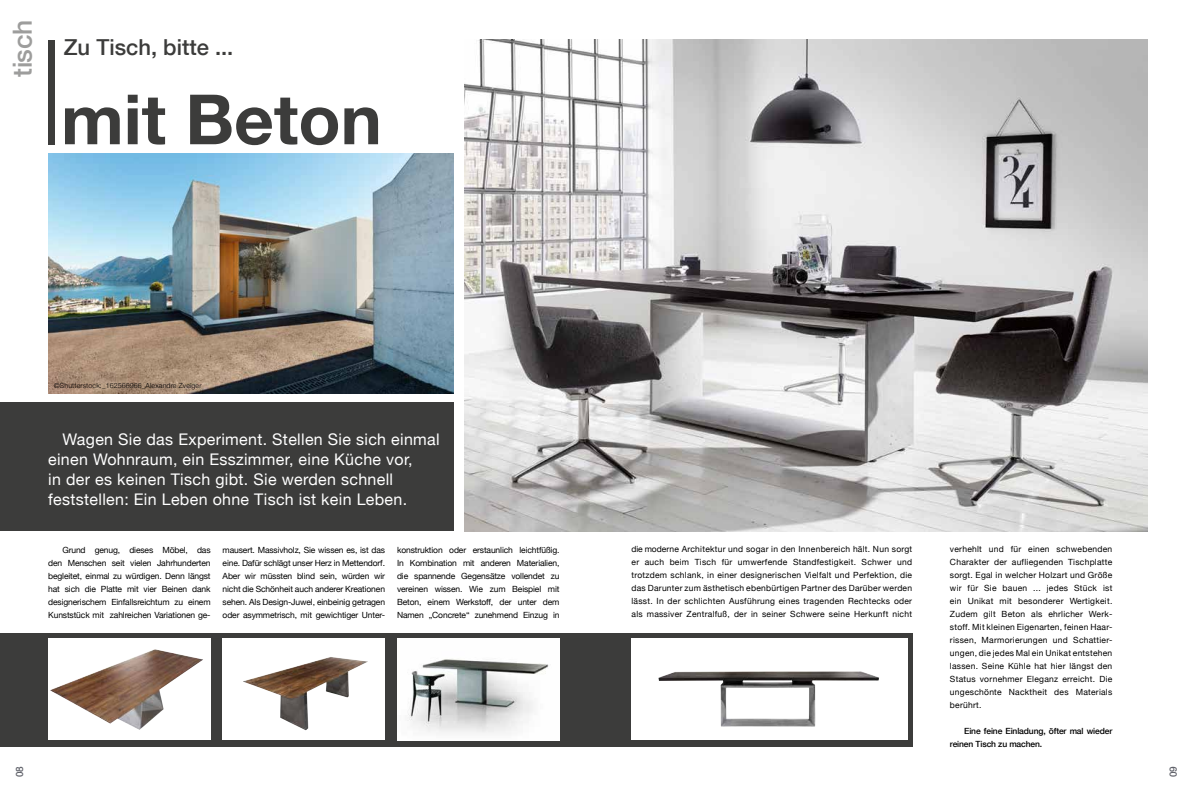
<style>
.page{position:relative;width:1191px;height:786px;background:#fff}
.page>*{position:absolute;margin:0;border:0;box-sizing:border-box;transform-origin:0 0}
.t1{font:700 69.3px "Helvetica Neue";color:#3c3c3b}
.t2{font:500 26.3px "Helvetica Neue";letter-spacing:-.02em;color:#9d9d9c}
.t3{font:500 22px "Helvetica Neue";color:#3c3c3b}
.t4{font:16px/20px "Helvetica Neue";letter-spacing:.02em;color:#fff}
.t5{font:500 10px "Helvetica Neue";color:#5f6169}
.t6{font:8.5px/13px "Helvetica Neue";letter-spacing:-.015em;color:#000;text-align:justify}
.t7{font:500 8.5px/13px "Helvetica Neue";letter-spacing:-.015em;color:#000}
.t8{font:300 7px "Helvetica Neue";letter-spacing:.02em;color:#000}
</style>
<div class="page">
<div style="left:0;top:632px;width:912px;height:114px;background:#3c3c3b"></div>
<img style="left:464px;top:40px;width:683px;height:491px">
<div style="left:48px;top:638px;width:163px;height:101px;background:#fff"></div>
<div style="left:223px;top:638px;width:162px;height:101px;background:#fff"></div>
<img style="left:397px;top:638px;width:162px;height:101px">
<div style="left:631px;top:638px;width:276px;height:101px;background:#fff"></div>
<img style="left:658px;top:671px;width:221px;height:55px">
<img style="left:243px;top:657px;width:125px;height:73px">
<img style="left:48px;top:153px;width:406px;height:240px">
<img style="left:50px;top:649px;width:153px;height:80px">
<div style="left:0;top:402px;width:454px;height:129px;background:#3c3c3b"></div>
<div style="left:49px;top:40px;width:6px;height:105px;background:#3c3c3b"></div>
<h2 class="t2" style="left:7px;top:77px;width:58px;rotate:-90deg">tisch</h2>
<h3 class="t3" style="left:64px;top:34px;width:171px">Zu Tisch, bitte ...</h3>
<h1 class="t1" style="left:61px;top:77px;width:322px">mit Beton</h1>
<p class="t8" style="left:54px;top:381px;width:149px">©Shutterstock:_162566966_Alexandre Zveiger</p>
<h3 class="t4" style="left:48px;top:428px;width:393px;text-indent:14px">Wagen Sie das Experiment. Stellen Sie sich einmal einen Wohnraum, ein Esszimmer, eine Küche vor,<br>in der es keinen Tisch gibt. Sie werden schnell feststellen: Ein Leben ohne Tisch ist kein Leben.</h3>
<p class="t6" style="left:48px;top:543px;width:164px;text-indent:14px">Grund genug, dieses Möbel, das den Menschen seit vielen Jahrhunderten begleitet, einmal zu würdigen. Denn längst hat sich die Platte mit vier Beinen dank designerischem Einfallsreichtum zu einem Kunststück mit zahlreichen Variationen ge-</p>
<p class="t6" style="left:223px;top:543px;width:164px">mausert. Massivholz, Sie wissen es, ist das eine. Dafür schlägt unser Herz in Mettendorf.<br>Aber wir müssten blind sein, würden wir nicht die Schönheit auch anderer Kreationen sehen. Als Design-Juwel, einbeinig getragen oder asymmetrisch, mit gewichtiger Unter-</p>
<p class="t6" style="left:397px;top:542px;width:164px">konstruktion oder erstaunlich leichtfüßig.<br>In Kombination mit anderen Materialien, die spannende Gegensätze vollendet zu vereinen wissen. Wie zum Beispiel mit Beton, einem Werkstoff, der unter dem Namen „Concrete“ zunehmend Einzug in</p>
<p class="t6" style="left:631px;top:541px;width:282px">die moderne Architektur und sogar in den Innenbereich hält. Nun sorgt er auch beim Tisch für umwerfende Standfestigkeit. Schwer und trotzdem schlank, in einer designerischen Vielfalt und Perfektion, die das Darunter zum ästhetisch ebenbürtigen Partner des Darüber werden lässt. In der schlichten Ausführung eines tragenden Rechtecks oder als massiver Zentralfuß, der in seiner Schwere seine Herkunft nicht</p>
<p class="t6" style="left:950px;top:541px;width:164px">verhehlt und für einen schwebenden Charakter der aufliegenden Tischplatte sorgt. Egal in welcher Holzart und Größe wir für Sie bauen ... jedes Stück ist ein Unikat mit besonderer Wertigkeit.<br>Zudem gilt Beton als ehrlicher Werk&shy;stoff. Mit kleinen Eigenarten, feinen Haar&shy;rissen, Marmorierungen und Schattier&shy;ungen, die jedes Mal ein Unikat entstehen lassen. Seine Kühle hat hier längst den Status vornehmer Eleganz erreicht. Die ungeschönte Nacktheit des Materials berührt.</p>
<p class="t7" style="left:950px;top:723px;width:164px;text-indent:14px">Eine feine Einladung, öfter mal wieder reinen Tisch zu machen.</p>
<p class="t5" style="left:14px;top:776px;width:12px;rotate:-90deg">08</p>
<p class="t5" style="left:1167px;top:776px;width:12px;rotate:-90deg">09</p>
</div>
